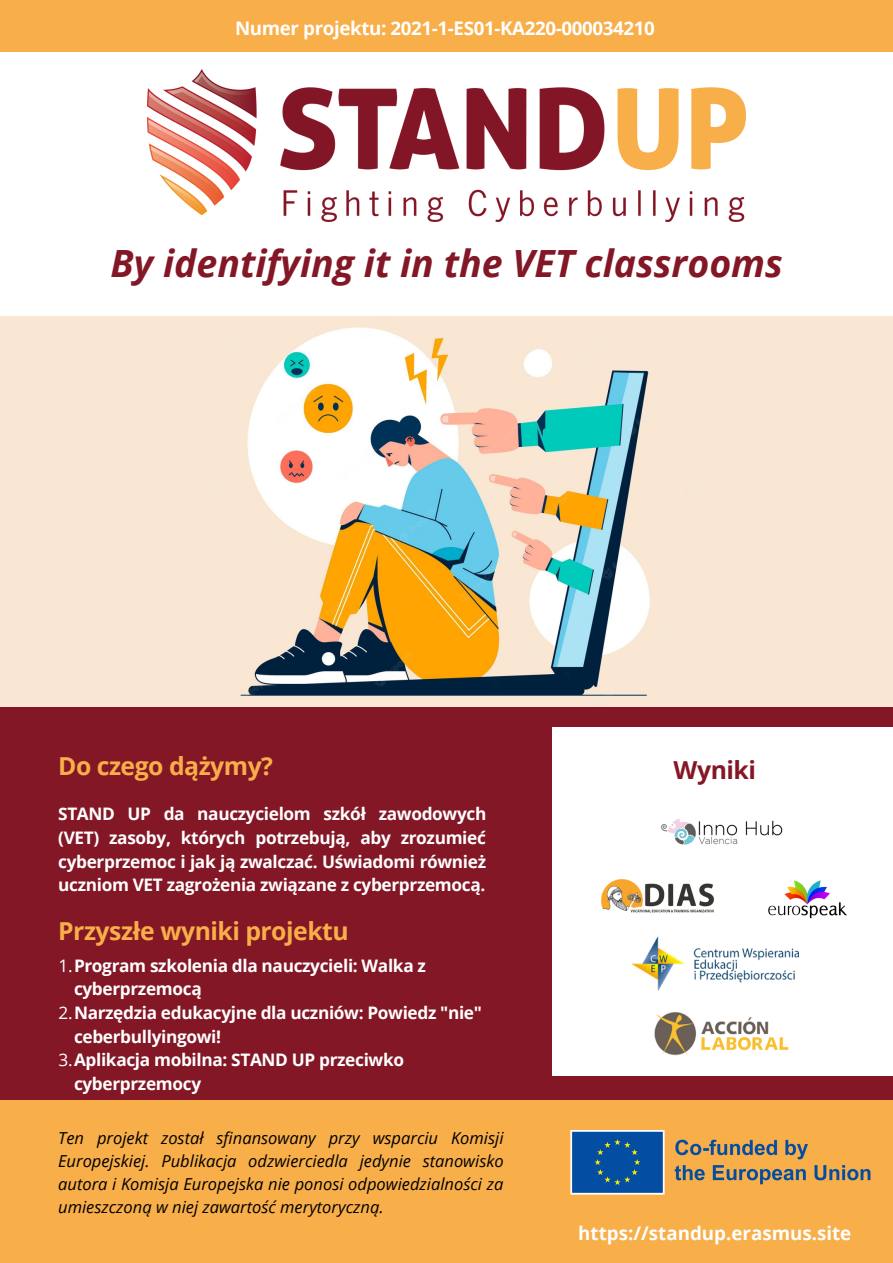
<style>
.page{position:relative;width:893px;height:1263px;background:#831726}
.page>*{position:absolute;margin:0;border:0;box-sizing:border-box;transform-origin:0 0}
.t1{font:italic 700 37.5px "Open Sans";color:#831726}
.t2{font:700 24.75px "Open Sans";letter-spacing:-.02em;color:#f8ae49}
.t3{font:700 24.75px "Open Sans";letter-spacing:-.02em;color:#831726}
.t4{font:700 18.75px "Open Sans";letter-spacing:-.02em;color:#fff}
.t5{font:700 18.75px "Open Sans";color:#fff}
.t6{font:700 17.25px/23.6px "Open Sans";letter-spacing:-.02em;color:#fff;text-align:justify}
.t7{font:italic 16.5px/23.1px "Open Sans";color:#000;text-align:justify}
.s1{font-weight:400}
</style>
<div class="page">
<div style="left:552px;top:727px;width:341px;height:349px;background:#fff"></div>
<div style="left:0;top:1100px;width:893px;height:163px;background:#f8ae49"></div>
<div style="left:0;top:23px;width:893px;height:295px;background:#fff"></div>
<div style="left:0;top:0;width:893px;height:52px;background:#f8ae49"></div>
<img style="left:570px;top:1130px;width:301px;height:65px">
<img style="left:148px;top:70px;width:597px;height:152px">
<img style="left:654px;top:1012px;width:134px;height:43px">
<img style="left:631px;top:937px;width:167px;height:53px">
<img style="left:768px;top:880px;width:79px;height:39px">
<img style="left:661px;top:819px;width:122px;height:26px">
<div style="left:0;top:317px;width:893px;height:390px;background:#f9e7d3"></div>
<img style="left:240px;top:327px;width:410px;height:369px">
<img style="left:600px;top:879px;width:114px;height:34px">
<p class="t4" style="left:235px;top:15px;width:421px">Numer projektu: 2021-1-ES01-KA220-000034210</p>
<h1 class="t1" style="left:110px;top:237px;width:674px">By identifying it in the VET classrooms</h1>
<h2 class="t2" style="left:58px;top:748px;width:216px">Do czego dążymy?</h2>
<p class="t6" style="left:58px;top:802px;width:430px">STAND UP da nauczycielom szkół zawodowych (VET) zasoby, których potrzebują, aby zrozumieć cyberprzemoc i jak ją zwalczać. Uświadomi również uczniom VET zagrożenia związane z cyberprzemocą.</p>
<h2 class="t2" style="left:58px;top:914px;width:292px">Przyszłe wyniki projektu</h2>
<p class="t6" style="left:58px;top:953px;width:369px"><span class="s1">1.</span>Program szkolenia dla nauczycieli: Walka z</p>
<p class="t6" style="left:74px;top:977px;width:129px">cyberprzemocą</p>
<p class="t6" style="left:58px;top:1000px;width:425px"><span class="s1">2.</span>Narzędzia edukacyjne dla uczniów: Powiedz "nie"</p>
<p class="t6" style="left:74px;top:1024px;width:149px">ceberbullyingowi!</p>
<p class="t6" style="left:58px;top:1048px;width:347px"><span class="s1">3.</span>Aplikacja mobilna: STAND UP przeciwko</p>
<p class="t6" style="left:74px;top:1071px;width:129px">cyberprzemocy</p>
<p class="t7" style="left:58px;top:1126px;width:447px">Ten projekt został sfinansowany przy wsparciu Komisji Europejskiej. Publikacja odzwierciedla jedynie stanowisko autora i Komisja Europejska nie ponosi odpowiedzialności za umieszczoną w niej zawartość merytoryczną.</p>
<h2 class="t3" style="left:673px;top:753px;width:84px">Wyniki</h2>
<p class="t5" style="left:578px;top:1220px;width:275px">https://standup.erasmus.site</p>
</div>
